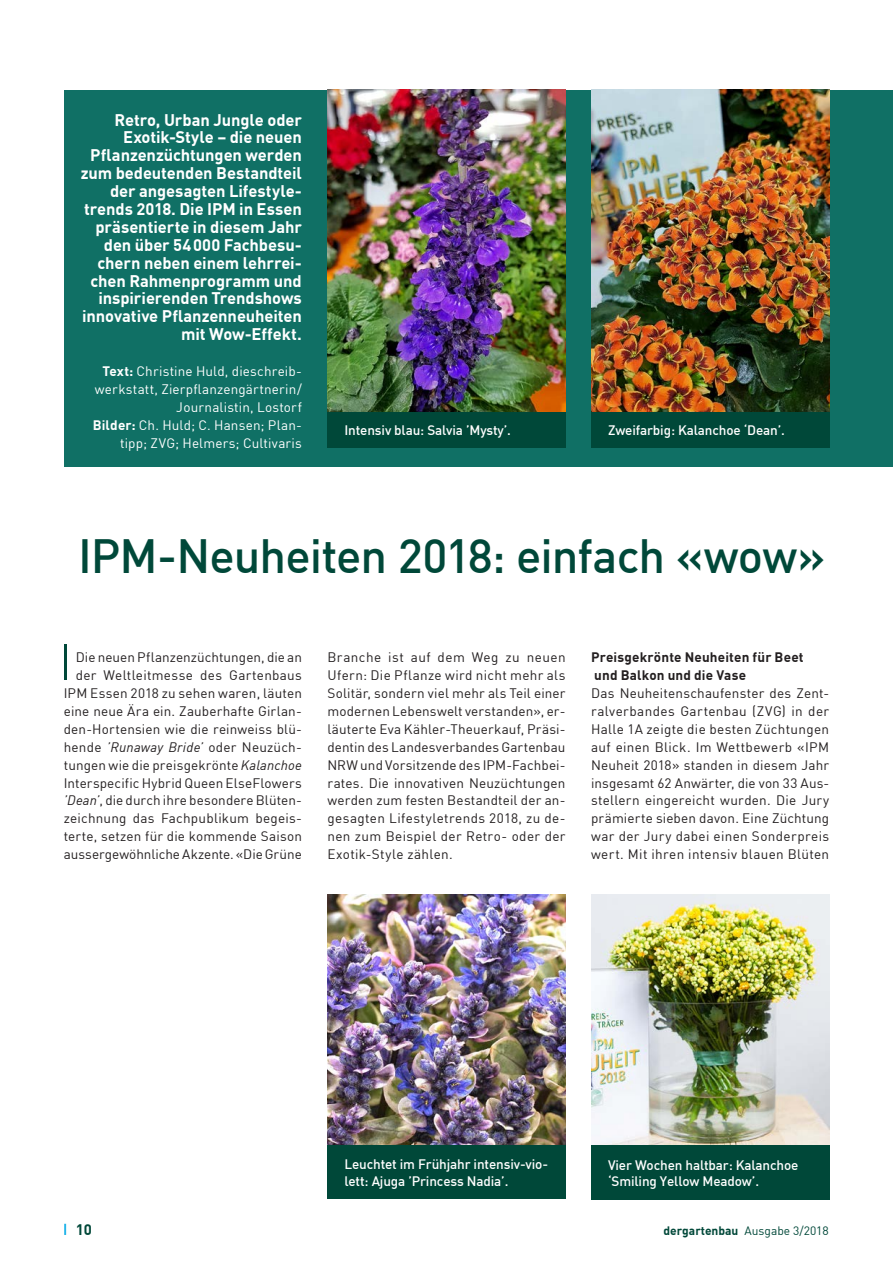
<style>
.page{position:relative;width:893px;height:1263px;background:#fff}
.page>*{position:absolute;margin:0;border:0;box-sizing:border-box;transform-origin:0 0}
.t1{font:500 47.1px "DIN Offc Pro";letter-spacing:-.02em;color:#004839}
.t2{font:700 16.5px/17.9px "DIN Offc Pro";letter-spacing:-.005em;color:#fff;text-align:right}
.t3{font:700 15px "DIN Offc Pro";color:#004839}
.t4{font:13.5px/17.9px "DIN Offc Pro";letter-spacing:.015em;color:#231f20;text-align:justify}
.t5{font:500 13.5px/16.5px "DIN Offc Pro";letter-spacing:-.01em;color:#fff}
.t6{font:13.5px/17.9px "DIN Offc Pro";letter-spacing:.01em;color:#fff;text-align:right}
.t7{font:700 13.5px/17.9px "DIN Offc Pro";letter-spacing:.015em;color:#231f20}
.t8{font:12px "DIN Offc Pro";color:#004839}
.s1{font-weight:700}
.s2{font-style:italic}
</style>
<div class="page">
<svg style="left:64px;top:1224px;width:2px;height:11px"></svg>
<div style="left:327px;top:90px;width:566px;height:376px;background:#107065"></div>
<div style="left:64px;top:90px;width:263px;height:376px;background:#107065"></div>
<img style="left:327px;top:90px;width:239px;height:322px">
<hr style="left:64px;top:644px;width:3px;height:36px;background:#004839">
<div style="left:327px;top:412px;width:239px;height:36px;background:#004839"></div>
<img style="left:591px;top:895px;width:238px;height:250px">
<div style="left:591px;top:1145px;width:238px;height:55px;background:#004839"></div>
<img style="left:327px;top:895px;width:239px;height:250px">
<div style="left:327px;top:1145px;width:239px;height:54px;background:#004839"></div>
<img style="left:591px;top:90px;width:238px;height:322px">
<div style="left:591px;top:412px;width:238px;height:36px;background:#004839"></div>
<p class="t2" style="left:81px;top:108px;width:223px">Retro, Urban Jungle oder<br>Exotik-Style – die neuen<br>Pflanzenzüchtungen werden zum bedeutenden Bestandteil der angesagten Lifestyle&shy;trends 2018. Die IPM in Essen präsentierte in diesem Jahr den über 54000 Fachbesu&shy;chern neben einem lehrrei&shy;chen Rahmenprogramm und inspirierenden Trendshows innovative Pflanzenneuheiten mit Wow-Effekt.</p>
<p class="t6" style="left:93px;top:361px;width:211px"><span class="s1">Text:</span> Christine Huld, dieschreib&shy;werkstatt, Zierpflanzengärtnerin/<br>Journalistin, Lostorf<br><span class="s1">Bilder:</span> Ch. Huld; C. Hansen; Plan&shy;tipp; ZVG; Helmers; Cultivaris</p>
<p class="t5" style="left:344px;top:420px;width:168px">Intensiv blau: Salvia ’Mysty’.</p>
<p class="t5" style="left:608px;top:420px;width:178px">Zweifarbig: Kalanchoe ‘Dean’.</p>
<h1 class="t1" style="left:78px;top:518px;width:749px">IPM-Neuheiten 2018: einfach «wow»</h1>
<p class="t4" style="left:64px;top:647px;width:240px;text-align:right">Die neuen Pflanzenzüchtungen, die an der Weltleitmesse des Gartenbaus IPM Essen 2018 zu sehen waren, läuten eine neue Ära ein. Zauberhafte Girlan&shy;den-Hortensien wie die reinweiss blü&shy;hende <span class="s2">’Runaway Bride’</span> oder Neuzüch&shy;tungen wie die preisgekrönte <span class="s2">Kalanchoe </span>Interspecific Hybrid Queen ElseFlowers <span class="s2">’Dean’</span>, die durch ihre besondere Blüten&shy;zeichnung das Fachpublikum begeis&shy;terte, setzen für die kommende Saison aussergewöhnliche Akzente. «Die Grüne</p>
<p class="t4" style="left:327px;top:647px;width:240px">Branche ist auf dem Weg zu neuen Ufern: Die Pflanze wird nicht mehr als Solitär, sondern viel mehr als Teil einer modernen Lebenswelt verstanden», er&shy;läuterte Eva Kähler-Theuerkauf, Präsi&shy;dentin des Landesverbandes Gartenbau NRW und Vorsitzende des IPM-Fachbei&shy;rates. Die innovativen Neuzüchtungen werden zum festen Bestandteil der an&shy;gesagten Lifestyletrends 2018, zu de&shy;nen zum Beispiel der Retro- oder der Exotik-Style zählen.</p>
<p class="t7" style="left:591px;top:647px;width:214px">Preisgekrönte Neuheiten für Beet und Balkon und die Vase</p>
<p class="t4" style="left:591px;top:683px;width:240px">Das Neuheitenschaufenster des Zent&shy;ralverbandes Gartenbau (ZVG) in der Halle 1A zeigte die besten Züchtungen auf einen Blick. Im Wettbewerb «IPM Neuheit 2018» standen in diesem Jahr insgesamt 62 Anwärter, die von 33 Aus&shy;stellern eingereicht wurden. Die Jury prämierte sieben davon. Eine Züchtung war der Jury dabei einen Sonderpreis wert. Mit ihren intensiv blauen Blüten</p>
<p class="t5" style="left:344px;top:1154px;width:205px">Leuchtet im Frühjahr intensiv-vio&shy;lett: Ajuga ’Princess Nadia’.</p>
<p class="t5" style="left:608px;top:1155px;width:192px">Vier Wochen haltbar: Kalanchoe ‘Smiling Yellow Meadow’.</p>
<p class="t3" style="left:76px;top:1217px;width:18px">10</p>
<p class="t8" style="left:663px;top:1221px;width:167px"><span class="s1">dergartenbau</span> Ausgabe 3/2018</p>
</div>
